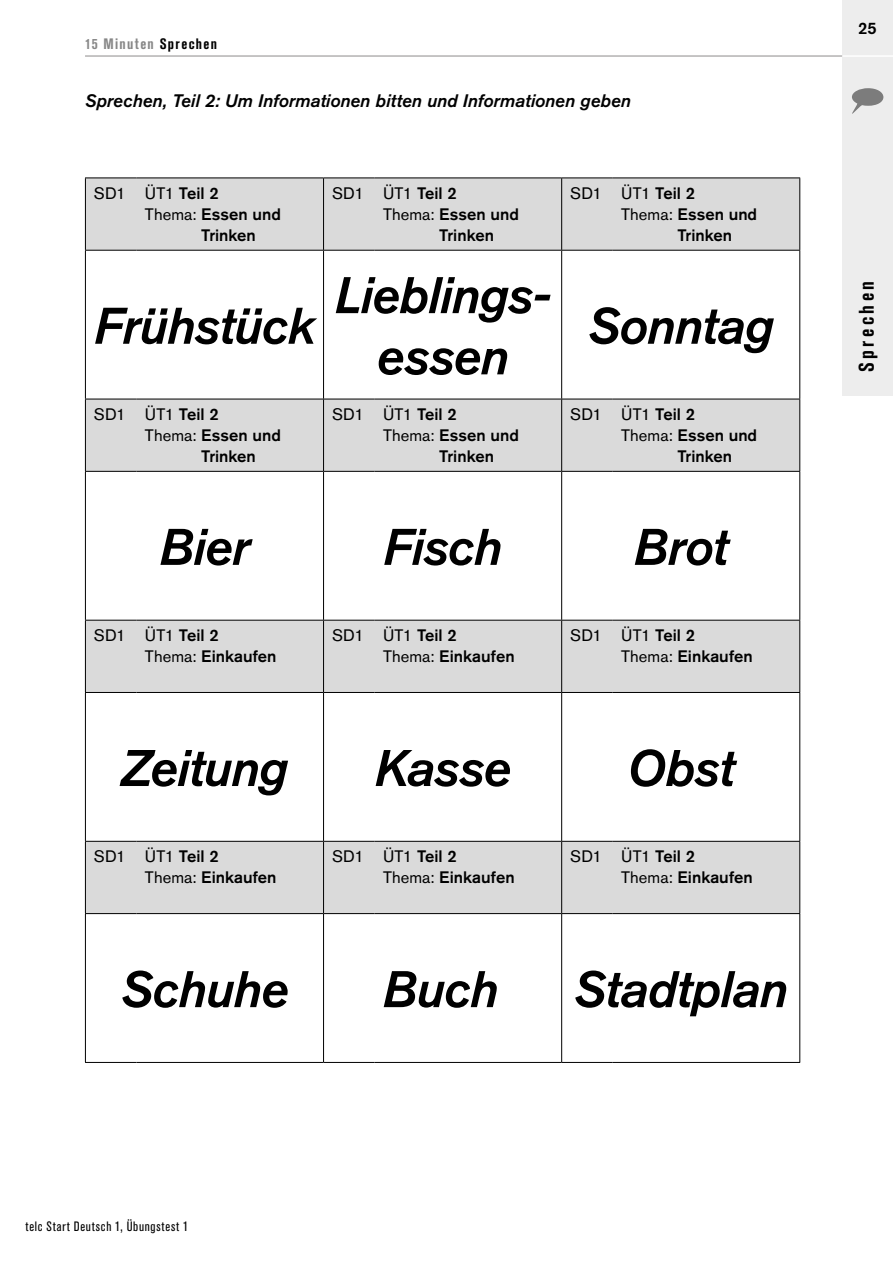
<style>
.page{position:relative;width:893px;height:1263px;background:#fff}
.page>*{position:absolute;margin:0;border:0;box-sizing:border-box;transform-origin:0 0}
.t1{font:italic 500 51px/61.2px "Akzidenz Grotesk Pro";letter-spacing:-.02em;color:#000;text-align:center}
.t2{font:700 condensed 21px "Akzidenz Grotesk Pro";letter-spacing:.16em;color:#000}
.t3{font:italic 500 18px "Akzidenz Grotesk Pro";color:#000}
.t4{font:500 16.5px/21px "Akzidenz Grotesk Pro";color:#000}
.t5{font:16.5px "Akzidenz Grotesk Pro";letter-spacing:-.015em;color:#000}
.t6{font:700 condensed 15px "Akzidenz Grotesk Pro";letter-spacing:.085em;color:#878787}
.t7{font:condensed 13.5px "Akzidenz Grotesk Pro";letter-spacing:.06em;color:#000}
.s1{color:#000}
.s2{font-weight:500}
.s3{font-weight:400}
</style>
<div class="page">
<div style="left:842px;top:0;width:51px;height:395px;background:#ededed"></div>
<hr style="left:85px;top:55px;width:758px;height:2px;background:#b3b2b2">
<hr style="left:842px;top:55px;width:51px;height:2px;background:#fff">
<svg style="left:852px;top:88px;width:31px;height:26px"></svg>
<svg style="left:86px;top:179px;width:713px;height:734px"></svg>
<hr style="left:85px;top:178px;width:51px;height:1px;background:#000">
<hr style="left:85px;top:178px;width:1px;height:72px;background:#000">
<hr style="left:136px;top:178px;width:188px;height:1px;background:#000">
<hr style="left:324px;top:178px;width:51px;height:1px;background:#000">
<hr style="left:323px;top:178px;width:1px;height:72px;background:#000">
<hr style="left:375px;top:178px;width:187px;height:1px;background:#000">
<hr style="left:562px;top:178px;width:51px;height:1px;background:#000">
<hr style="left:561px;top:178px;width:1px;height:72px;background:#000">
<hr style="left:613px;top:178px;width:187px;height:1px;background:#000">
<hr style="left:799px;top:178px;width:1px;height:72px;background:#000">
<hr style="left:85px;top:250px;width:51px;height:1px;background:#000">
<hr style="left:85px;top:251px;width:1px;height:148px;background:#000">
<hr style="left:136px;top:250px;width:188px;height:1px;background:#000">
<hr style="left:324px;top:250px;width:51px;height:1px;background:#000">
<hr style="left:323px;top:251px;width:1px;height:148px;background:#000">
<hr style="left:375px;top:250px;width:187px;height:1px;background:#000">
<hr style="left:562px;top:250px;width:51px;height:1px;background:#000">
<hr style="left:561px;top:251px;width:1px;height:148px;background:#000">
<hr style="left:613px;top:250px;width:187px;height:1px;background:#000">
<hr style="left:799px;top:251px;width:1px;height:148px;background:#000">
<hr style="left:85px;top:399px;width:51px;height:1px;background:#000">
<hr style="left:85px;top:399px;width:1px;height:72px;background:#000">
<hr style="left:136px;top:399px;width:188px;height:1px;background:#000">
<hr style="left:324px;top:399px;width:51px;height:1px;background:#000">
<hr style="left:323px;top:399px;width:1px;height:72px;background:#000">
<hr style="left:375px;top:399px;width:187px;height:1px;background:#000">
<hr style="left:562px;top:399px;width:51px;height:1px;background:#000">
<hr style="left:561px;top:399px;width:1px;height:72px;background:#000">
<hr style="left:613px;top:399px;width:187px;height:1px;background:#000">
<hr style="left:799px;top:399px;width:1px;height:72px;background:#000">
<hr style="left:85px;top:471px;width:51px;height:1px;background:#000">
<hr style="left:85px;top:472px;width:1px;height:148px;background:#000">
<hr style="left:136px;top:471px;width:188px;height:1px;background:#000">
<hr style="left:324px;top:471px;width:51px;height:1px;background:#000">
<hr style="left:323px;top:472px;width:1px;height:148px;background:#000">
<hr style="left:375px;top:471px;width:187px;height:1px;background:#000">
<hr style="left:562px;top:471px;width:51px;height:1px;background:#000">
<hr style="left:561px;top:472px;width:1px;height:148px;background:#000">
<hr style="left:613px;top:471px;width:187px;height:1px;background:#000">
<hr style="left:799px;top:472px;width:1px;height:148px;background:#000">
<hr style="left:85px;top:620px;width:51px;height:1px;background:#000">
<hr style="left:85px;top:620px;width:1px;height:72px;background:#000">
<hr style="left:136px;top:620px;width:188px;height:1px;background:#000">
<hr style="left:324px;top:620px;width:51px;height:1px;background:#000">
<hr style="left:323px;top:620px;width:1px;height:72px;background:#000">
<hr style="left:375px;top:620px;width:187px;height:1px;background:#000">
<hr style="left:562px;top:620px;width:51px;height:1px;background:#000">
<hr style="left:561px;top:620px;width:1px;height:72px;background:#000">
<hr style="left:613px;top:620px;width:187px;height:1px;background:#000">
<hr style="left:799px;top:620px;width:1px;height:72px;background:#000">
<hr style="left:85px;top:692px;width:51px;height:1px;background:#000">
<hr style="left:85px;top:693px;width:1px;height:148px;background:#000">
<hr style="left:136px;top:692px;width:188px;height:1px;background:#000">
<hr style="left:324px;top:692px;width:51px;height:1px;background:#000">
<hr style="left:323px;top:693px;width:1px;height:148px;background:#000">
<hr style="left:375px;top:692px;width:187px;height:1px;background:#000">
<hr style="left:562px;top:692px;width:51px;height:1px;background:#000">
<hr style="left:561px;top:693px;width:1px;height:148px;background:#000">
<hr style="left:613px;top:692px;width:187px;height:1px;background:#000">
<hr style="left:799px;top:693px;width:1px;height:148px;background:#000">
<hr style="left:85px;top:841px;width:51px;height:1px;background:#000">
<hr style="left:85px;top:842px;width:1px;height:71px;background:#000">
<hr style="left:136px;top:841px;width:188px;height:1px;background:#000">
<hr style="left:324px;top:841px;width:51px;height:1px;background:#000">
<hr style="left:323px;top:842px;width:1px;height:71px;background:#000">
<hr style="left:375px;top:841px;width:187px;height:1px;background:#000">
<hr style="left:562px;top:841px;width:51px;height:1px;background:#000">
<hr style="left:561px;top:842px;width:1px;height:71px;background:#000">
<hr style="left:613px;top:841px;width:187px;height:1px;background:#000">
<hr style="left:799px;top:842px;width:1px;height:71px;background:#000">
<hr style="left:85px;top:913px;width:51px;height:1px;background:#000">
<hr style="left:85px;top:914px;width:1px;height:148px;background:#000">
<hr style="left:136px;top:913px;width:188px;height:1px;background:#000">
<hr style="left:324px;top:913px;width:51px;height:1px;background:#000">
<hr style="left:323px;top:914px;width:1px;height:148px;background:#000">
<hr style="left:375px;top:913px;width:187px;height:1px;background:#000">
<hr style="left:562px;top:913px;width:51px;height:1px;background:#000">
<hr style="left:561px;top:914px;width:1px;height:148px;background:#000">
<hr style="left:613px;top:913px;width:187px;height:1px;background:#000">
<hr style="left:799px;top:914px;width:1px;height:148px;background:#000">
<hr style="left:85px;top:1062px;width:51px;height:1px;background:#000">
<hr style="left:136px;top:1062px;width:188px;height:1px;background:#000">
<hr style="left:324px;top:1062px;width:51px;height:1px;background:#000">
<hr style="left:375px;top:1062px;width:187px;height:1px;background:#000">
<hr style="left:562px;top:1062px;width:51px;height:1px;background:#000">
<hr style="left:613px;top:1062px;width:187px;height:1px;background:#000">
<p class="t6" style="left:85px;top:34px;width:133px">15 Minuten <span class="s1">Sprechen</span></p>
<p class="t3" style="left:85px;top:89px;width:547px">Sprechen, Teil 2: Um Informationen bitten und Informationen geben</p>
<p class="t5" style="left:94px;top:182px;width:126px">SD1 ÜT1 <span class="s2">Teil 2</span></p>
<p class="t4" style="left:145px;top:203px;width:138px"><span class="s3">Thema:</span> Essen und</p>
<p class="t4" style="left:201px;top:224px;width:56px">Trinken</p>
<h1 class="t1" style="left:94px;top:294px;width:223px">Frühstück</h1>
<p class="t5" style="left:94px;top:403px;width:126px">SD1 ÜT1 <span class="s2">Teil 2</span></p>
<p class="t4" style="left:145px;top:424px;width:138px"><span class="s3">Thema:</span> Essen und</p>
<p class="t4" style="left:201px;top:445px;width:56px">Trinken</p>
<p class="t5" style="left:332px;top:182px;width:126px">SD1 ÜT1 <span class="s2">Teil 2</span></p>
<p class="t4" style="left:383px;top:203px;width:138px"><span class="s3">Thema:</span> Essen und</p>
<p class="t4" style="left:439px;top:224px;width:56px">Trinken</p>
<h1 class="t1" style="left:335px;top:264px;width:218px">Lieblings&shy;essen</h1>
<p class="t5" style="left:332px;top:403px;width:126px">SD1 ÜT1 <span class="s2">Teil 2</span></p>
<p class="t4" style="left:383px;top:424px;width:138px"><span class="s3">Thema:</span> Essen und</p>
<p class="t4" style="left:439px;top:445px;width:56px">Trinken</p>
<p class="t5" style="left:570px;top:182px;width:126px">SD1 ÜT1 <span class="s2">Teil 2</span></p>
<p class="t4" style="left:621px;top:203px;width:138px"><span class="s3">Thema:</span> Essen und</p>
<p class="t4" style="left:677px;top:224px;width:56px">Trinken</p>
<h1 class="t1" style="left:588px;top:294px;width:188px">Sonntag</h1>
<p class="t5" style="left:570px;top:403px;width:126px">SD1 ÜT1 <span class="s2">Teil 2</span></p>
<p class="t4" style="left:621px;top:424px;width:138px"><span class="s3">Thema:</span> Essen und</p>
<p class="t4" style="left:677px;top:445px;width:56px">Trinken</p>
<h1 class="t1" style="left:159px;top:515px;width:92px">Bier</h1>
<h1 class="t1" style="left:383px;top:515px;width:121px">Fisch</h1>
<h1 class="t1" style="left:634px;top:515px;width:96px">Brot</h1>
<p class="t4" style="left:145px;top:624px;width:133px;text-indent:-51px"><span class="s3">SD1 ÜT1</span> Teil 2<br><span class="s3">Thema:</span> Einkaufen</p>
<p class="t4" style="left:383px;top:624px;width:133px;text-indent:-51px"><span class="s3">SD1 ÜT1</span> Teil 2<br><span class="s3">Thema:</span> Einkaufen</p>
<p class="t4" style="left:621px;top:624px;width:133px;text-indent:-51px"><span class="s3">SD1 ÜT1</span> Teil 2<br><span class="s3">Thema:</span> Einkaufen</p>
<h1 class="t1" style="left:121px;top:737px;width:168px">Zeitung</h1>
<h1 class="t1" style="left:374px;top:737px;width:138px">Kasse</h1>
<h1 class="t1" style="left:627px;top:737px;width:109px">Obst</h1>
<p class="t4" style="left:145px;top:846px;width:133px;text-indent:-51px"><span class="s3">SD1 ÜT1</span> Teil 2<br><span class="s3">Thema:</span> Einkaufen</p>
<p class="t4" style="left:383px;top:846px;width:133px;text-indent:-51px"><span class="s3">SD1 ÜT1</span> Teil 2<br><span class="s3">Thema:</span> Einkaufen</p>
<p class="t4" style="left:621px;top:846px;width:133px;text-indent:-51px"><span class="s3">SD1 ÜT1</span> Teil 2<br><span class="s3">Thema:</span> Einkaufen</p>
<h1 class="t1" style="left:121px;top:958px;width:169px">Schuhe</h1>
<h1 class="t1" style="left:382px;top:958px;width:117px">Buch</h1>
<h1 class="t1" style="left:574px;top:958px;width:216px">Stadtplan</h1>
<p class="t4" style="left:858px;top:17px;width:20px">25</p>
<p class="t2" style="left:853px;top:372px;width:92px;rotate:-90deg">Sprechen</p>
<p class="t7" style="left:26px;top:1217px;width:164px">telc Start Deutsch 1, Übungstest 1</p>
</div>
